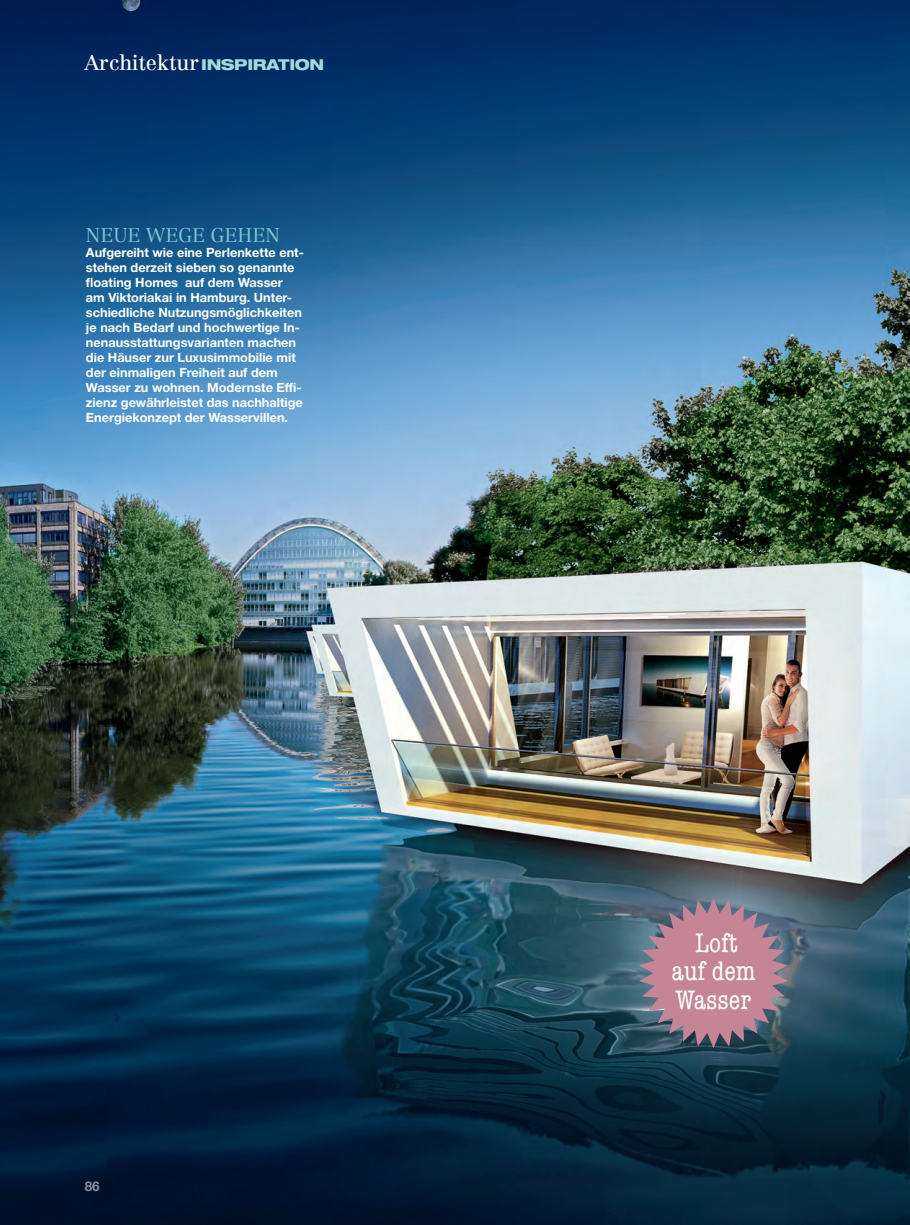
<style>
.page{position:relative;width:910px;height:1225px;background:#fff}
.page>*{position:absolute;margin:0;border:0;box-sizing:border-box;transform-origin:0 0}
.t1{font:condensed 27px/28.5px "American Typewriter LT";color:#fff;text-align:center}
.t2{font:21px "Centennial CE";color:#fff}
.t3{font:300 19.5px "Centennial LT";color:#77ccd0}
.t4{font:700 13.5px "Helvetica Neue";color:#8a909f}
.t5{font:700 12.75px/15px "Helvetica Neue";color:#fff}
.s1{font-family:"Helvetica Neue LT";font-weight:800;font-stretch:expanded;font-size:15px;color:#a2dadc}
</style>
<div class="page">
<img style="left:0;top:0;width:909px;height:1225px">
<svg style="left:639px;top:898px;width:149px;height:150px;background:#98798a"></svg>
<p class="t2" style="left:85px;top:53px;width:241px">Architektur<span class="s1">INSPIRATION</span></p>
<p class="t3" style="left:86px;top:228px;width:195px">NEUE WEGE GEHEN</p>
<p class="t5" style="left:86px;top:246px;width:219px">Aufgereiht wie eine Perlenkette ent&shy;stehen derzeit sieben so genannte floating Homes auf dem Wasser am Viktoriakai in Hamburg. Unter&shy;schiedliche Nutzungsmöglichkeiten je nach Bedarf und hochwertige In&shy;nenausstattungsvarianten machen die Häuser zur Luxusimmobilie mit der einmaligen Freiheit auf dem Wasser zu wohnen. Modernste Effi&shy;zienz gewährleistet das nachhaltige Energiekonzept der Wasservillen.</p>
<p class="t4" style="left:85px;top:1181px;width:16px">86</p>
<p class="t1" style="left:672px;top:930px;width:85px">Loft auf dem<br>Wasser</p>
</div>
